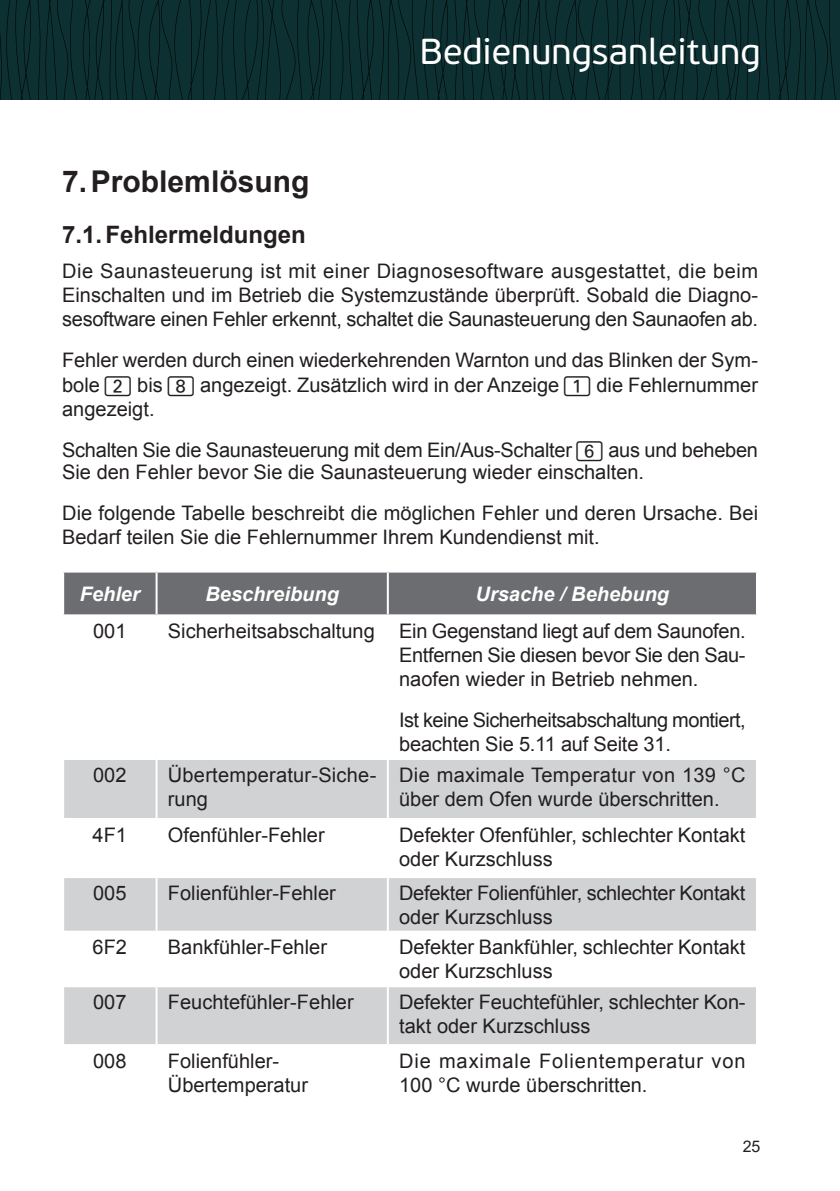
<style>
.page{position:relative;width:840px;height:1191px;background:#fff}
.page>*{position:absolute;margin:0;border:0;box-sizing:border-box;transform-origin:0 0}
.t1{font:36px "PF Beau Sans Pro";color:#fff}
.t2{font:700 30px "Arial";color:#231f20}
.t3{font:700 24px "Arial";color:#231f20}
.t4{font:20px/24px "Arial";color:#231f20}
.t5{font:20px/24px "Arial";letter-spacing:-.025em;color:#231f20}
.t6{font:20px/24px "Arial";letter-spacing:.045em;color:#231f20}
.t7{font:italic 700 20px "Arial";color:#fff}
.t8{font:16px "Arial";color:#231f20}
.s1{font-family:"Num Line Three"}
</style>
<div class="page">
<svg style="left:0;top:0;width:839px;height:100px"></svg>
<div style="left:64px;top:572px;width:691px;height:42px;background:#6c6d70"></div>
<div style="left:64px;top:760px;width:691px;height:58px;background:#d1d2d4"></div>
<svg style="left:64px;top:878px;width:691px;height:166px;fill:#d1d2d4"></svg>
<hr style="left:155px;top:572px;width:2px;height:42px;background:#fff">
<hr style="left:386px;top:572px;width:2px;height:42px;background:#fff">
<hr style="left:155px;top:760px;width:2px;height:58px;background:#fff">
<hr style="left:386px;top:760px;width:2px;height:58px;background:#fff">
<hr style="left:155px;top:878px;width:2px;height:52px;background:#fff">
<hr style="left:386px;top:878px;width:2px;height:52px;background:#fff">
<hr style="left:62px;top:930px;width:94px;height:2px;background:#fff">
<hr style="left:155px;top:932px;width:2px;height:53px;background:#fff">
<hr style="left:156px;top:930px;width:231px;height:2px;background:#fff">
<hr style="left:386px;top:932px;width:2px;height:53px;background:#fff">
<hr style="left:387px;top:930px;width:370px;height:2px;background:#fff">
<hr style="left:62px;top:985px;width:94px;height:2px;background:#fff">
<hr style="left:155px;top:987px;width:2px;height:57px;background:#fff">
<hr style="left:156px;top:985px;width:231px;height:2px;background:#fff">
<hr style="left:386px;top:987px;width:2px;height:57px;background:#fff">
<hr style="left:387px;top:985px;width:370px;height:2px;background:#fff">
<h1 class="t1" style="left:419px;top:31px;width:342px">Bedienungsanleitung</h1>
<p class="t2" style="left:62px;top:161px;width:249px">7. Problemlösung</p>
<p class="t3" style="left:62px;top:218px;width:245px">7.1. Fehlermeldungen</p>
<p class="t4" style="left:62px;top:259px;width:697px;text-align:justify">Die Saunasteuerung ist mit einer Diagnosesoftware ausgestattet, die beim Einschalten und im Betrieb die Systemzustände überprüft. Sobald die Diagno&shy;sesoftware einen Fehler erkennt, schaltet die Saunasteuerung den Saunaofen ab.</p>
<p class="t4" style="left:62px;top:348px;width:697px;text-align:justify">Fehler werden durch einen wiederkehrenden Warnton und das Blinken der Sym&shy;bole <span class="s1">2</span> bis <span class="s1">8</span> angezeigt. Zusätzlich wird in der Anzeige <span class="s1">1</span> die Fehlernummer angezeigt.</p>
<p class="t4" style="left:62px;top:438px;width:697px;line-height:22.8px">Schalten Sie die Saunasteuerung mit dem Ein/Aus-Schalter <span class="s1">6</span> aus und beheben<br>Sie den Fehler bevor Sie die Saunasteuerung wieder einschalten.</p>
<p class="t4" style="left:62px;top:501px;width:697px">Die folgende Tabelle beschreibt die möglichen Fehler und deren Ursache. Bei<br>Bedarf teilen Sie die Fehlernummer Ihrem Kundendienst mit.</p>
<p class="t7" style="left:80px;top:580px;width:62px">Fehler</p>
<p class="t7" style="left:205px;top:580px;width:135px">Beschreibung</p>
<p class="t7" style="left:475px;top:580px;width:195px">Ursache / Behebung</p>
<p class="t4" style="left:93px;top:619px;width:35px">001</p>
<p class="t4" style="left:399px;top:619px;width:348px;text-align:justify;text-indent:-231px">Sicherheitsabschaltung Ein Gegenstand liegt auf dem Saunofen.<br>Entfernen Sie diesen bevor Sie den Sau&shy;naofen wieder in Betrieb nehmen.</p>
<p class="t5" style="left:399px;top:708px;width:348px">Ist keine Sicherheitsabschaltung montiert, beachten Sie 5.11 auf Seite 31.</p>
<p class="t4" style="left:93px;top:762px;width:35px">002</p>
<p class="t4" style="left:168px;top:762px;width:210px">Übertemperatur-Siche&shy;rung</p>
<p class="t4" style="left:399px;top:762px;width:348px">Die maximale Temperatur von 139 °C über dem Ofen wurde überschritten.</p>
<p class="t4" style="left:93px;top:822px;width:36px">4F1</p>
<p class="t4" style="left:168px;top:822px;width:158px">Ofenfühler-Fehler</p>
<p class="t4" style="left:399px;top:822px;width:347px">Defekter Ofenfühler, schlechter Kontakt oder Kurzschluss</p>
<p class="t4" style="left:93px;top:880px;width:35px">005</p>
<p class="t4" style="left:168px;top:880px;width:169px">Folienfühler-Fehler</p>
<p class="t4" style="left:399px;top:880px;width:347px">Defekter Folienfühler, schlechter Kontakt oder Kurzschluss</p>
<p class="t4" style="left:93px;top:935px;width:36px">6F2</p>
<p class="t4" style="left:168px;top:935px;width:160px">Bankfühler-Fehler</p>
<p class="t4" style="left:399px;top:935px;width:347px">Defekter Bankfühler, schlechter Kontakt oder Kurzschluss</p>
<p class="t4" style="left:93px;top:989px;width:35px">007</p>
<p class="t4" style="left:168px;top:989px;width:187px">Feuchtefühler-Fehler</p>
<p class="t4" style="left:399px;top:989px;width:348px">Defekter Feuchtefühler, schlechter Kon&shy;takt oder Kurzschluss</p>
<p class="t4" style="left:93px;top:1048px;width:35px">008</p>
<p class="t4" style="left:168px;top:1048px;width:142px">Folienfühler-<br>Übertemperatur</p>
<p class="t6" style="left:399px;top:1048px;width:347px">Die maximale Folientemperatur von<br>100 °C wurde überschritten.</p>
<p class="t8" style="left:742px;top:1135px;width:19px">25</p>
</div>
